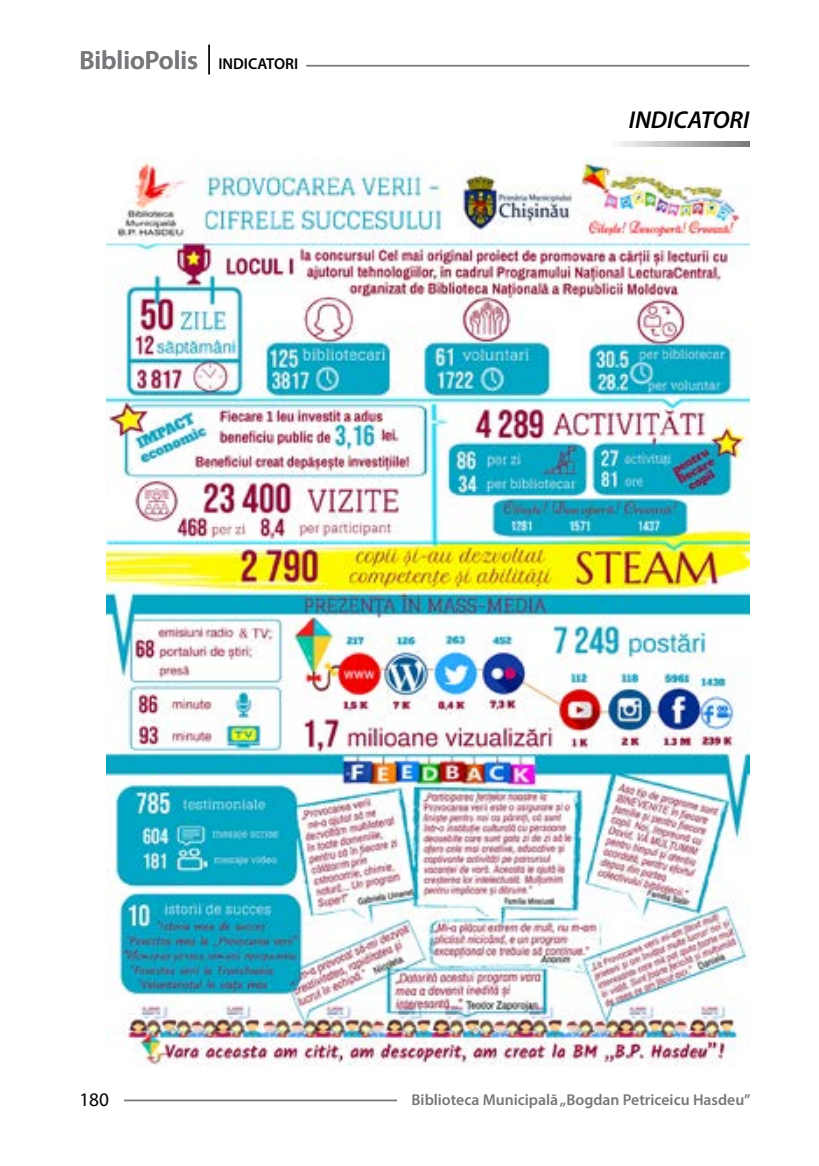
<style>
.page{position:relative;width:819px;height:1166px;background:#fff}
.page>*{position:absolute;margin:0;border:0;box-sizing:border-box;transform-origin:0 0}
.t1{font:600 26.25px "Myriad Pro";color:#77787b}
.t2{font:italic 600 24.5px "Myriad Pro";color:#000}
.t3{font:19.25px "Myriad Pro";color:#000}
.t4{font:600 15.75px "Myriad Pro";color:#77787b}
.s1{font-size:15.75px;color:#000}
</style>
<div class="page">
<hr style="left:124px;top:1099px;width:273px;height:2px;background:#77787b">
<hr style="left:208px;top:45px;width:2px;height:29px;background:#000">
<hr style="left:306px;top:65px;width:443px;height:2px;background:#77787b">
<img style="left:107px;top:158px;width:642px;height:908px">
<svg style="left:619px;top:141px;width:130px;height:5px"></svg>
<h1 class="t1" style="left:79px;top:44px;width:220px">BiblioPolis <span class="s1">INDICATORI</span></h1>
<h2 class="t2" style="left:628px;top:104px;width:122px">INDICATORI</h2>
<p class="t3" style="left:79px;top:1087px;width:31px">180</p>
<p class="t4" style="left:411px;top:1090px;width:340px">Biblioteca Municipală „Bogdan Petriceicu Hasdeu”</p>
</div>
